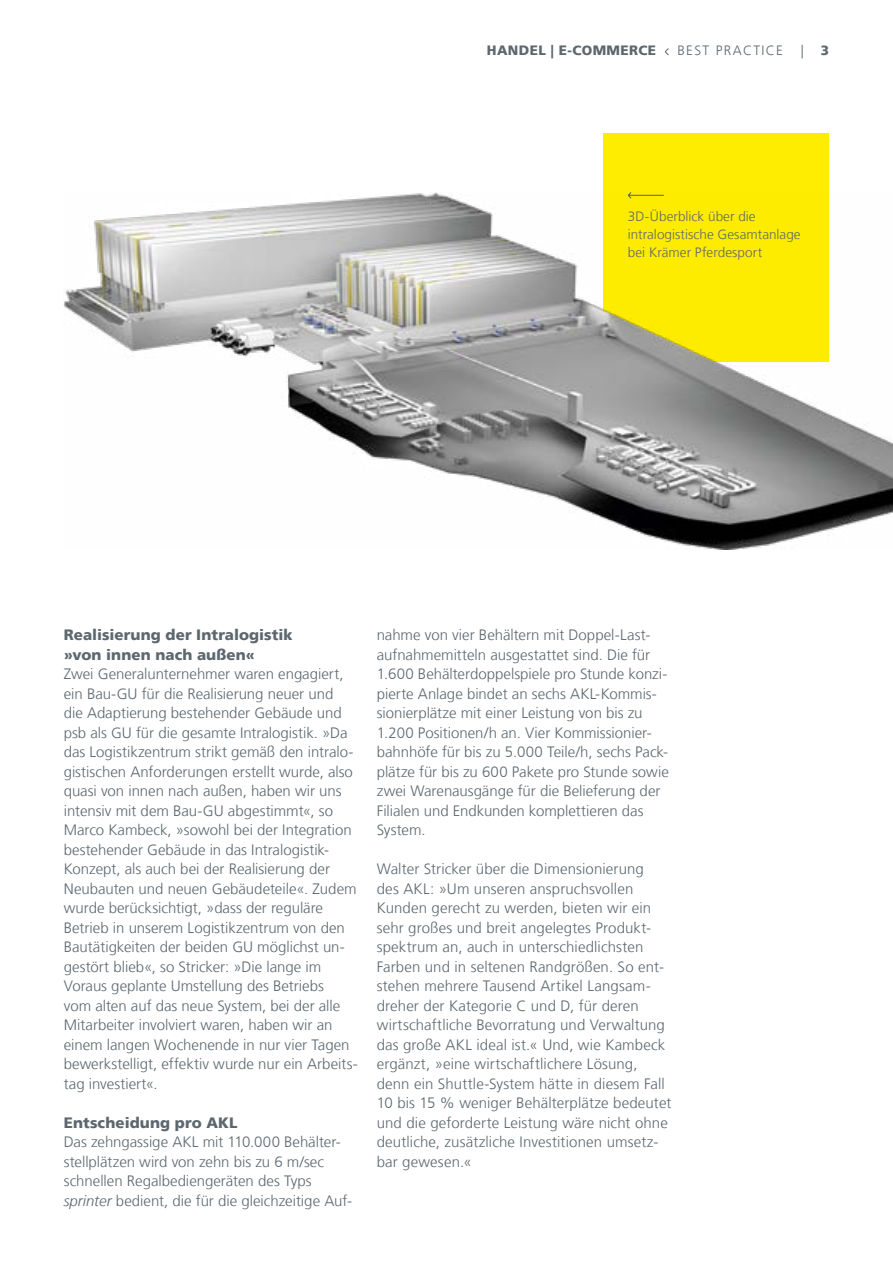
<style>
.page{position:relative;width:893px;height:1263px;background:#fff}
.page>*{position:absolute;margin:0;border:0;box-sizing:border-box;transform-origin:0 0}
.t1{font:300 15px/19.5px "Frutiger";color:#5c676e}
.t2{font:900 15px/19.5px "Frutiger";letter-spacing:.005em;color:#5c676e}
.t3{font:300 13.5px/18px "Frutiger";letter-spacing:.005em;color:#5c676e}
.t4{font:900 13.5px "Frutiger";letter-spacing:.03em;color:#5c676e}
.t5{font:300 13.5px "Frutiger";letter-spacing:.1em;color:#5c676e}
.s1{font-family:"Frutiger LT";font-style:italic}
</style>
<div class="page">
<div style="left:603px;top:133px;width:226px;height:228px;background:#ffed00"></div>
<img style="left:64px;top:192px;width:829px;height:358px">
<svg style="left:628px;top:192px;width:36px;height:6px"></svg>
<svg style="left:665px;top:48px;width:4px;height:8px"></svg>
<p class="t4" style="left:487px;top:42px;width:171px">HANDEL | E-COMMERCE</p>
<p class="t5" style="left:677px;top:43px;width:107px">BEST PRACTICE</p>
<p class="t3" style="left:801px;top:42px;width:4px">|</p>
<p class="t4" style="left:821px;top:42px;width:10px">3</p>
<p class="t3" style="left:628px;top:208px;width:174px">3D-Überblick über die intralogistische Gesamtanlage bei Krämer Pferdesport</p>
<p class="t2" style="left:64px;top:625px;width:230px">Realisierung der Intralogistik »von innen nach außen«</p>
<p class="t1" style="left:64px;top:665px;width:295px">Zwei Generalunternehmer waren engagiert, ein Bau-GU für die Realisierung neuer und<br>die Adaptierung bestehender Gebäude und psb als GU für die gesamte Intralogistik. »Da das Logistikzentrum strikt gemäß den intralo&shy;gistischen Anforderungen erstellt wurde, also quasi von innen nach außen, haben wir uns intensiv mit dem Bau-GU abgestimmt«, so Marco Kambeck, »sowohl bei der Integration bestehender Gebäude in das Intralogistik-Konzept, als auch bei der Realisierung der Neubauten und neuen Gebäudeteile«. Zudem wurde berücksichtigt, »dass der reguläre Betrieb in unserem Logistikzentrum von den Bautätigkeiten der beiden GU möglichst un&shy;gestört blieb«, so Stricker: »Die lange im Voraus geplante Umstellung des Betriebs<br>vom alten auf das neue System, bei der alle Mitarbeiter involviert waren, haben wir an einem langen Wochenende in nur vier Tagen bewerkstelligt, effektiv wurde nur ein Arbeits&shy;tag investiert«.</p>
<p class="t2" style="left:64px;top:1113px;width:175px">Entscheidung pro AKL</p>
<p class="t1" style="left:64px;top:1133px;width:290px">Das zehngassige AKL mit 110.000 Behälter&shy;stellplätzen wird von zehn bis zu 6 m/sec schnellen Regalbediengeräten des Typs <span class="s1">sprinter</span> bedient, die für die gleichzeitige Auf-</p>
<p class="t1" style="left:377px;top:626px;width:294px">nahme von vier Behältern mit Doppel-Last&shy;aufnahmemitteln ausgestattet sind. Die für 1.600 Behälterdoppelspiele pro Stunde konzi&shy;pierte Anlage bindet an sechs AKL-Kommis&shy;sionierplätze mit einer Leistung von bis zu 1.200 Positionen/h an. Vier Kommissionier&shy;bahnhöfe für bis zu 5.000 Teile/h, sechs Pack&shy;plätze für bis zu 600 Pakete pro Stunde sowie zwei Warenausgänge für die Belieferung der Filialen und Endkunden komplettieren das System.</p>
<p class="t1" style="left:377px;top:860px;width:296px">Walter Stricker über die Dimensionierung<br>des AKL: »Um unseren anspruchsvollen Kunden gerecht zu werden, bieten wir ein sehr großes und breit angelegtes Produkt&shy;spektrum an, auch in unterschiedlichsten Farben und in seltenen Randgrößen. So ent&shy;stehen mehrere Tausend Artikel Langsam&shy;dreher der Kategorie C und D, für deren wirtschaftliche Bevorratung und Verwaltung das große AKL ideal ist.« Und, wie Kambeck ergänzt, »eine wirtschaftlichere Lösung, denn ein Shuttle-System hätte in diesem Fall 10 bis 15 % weniger Behälterplätze bedeutet und die geforderte Leistung wäre nicht ohne deutliche, zusätzliche Investitionen umsetz&shy;bar gewesen.«</p>
</div>
